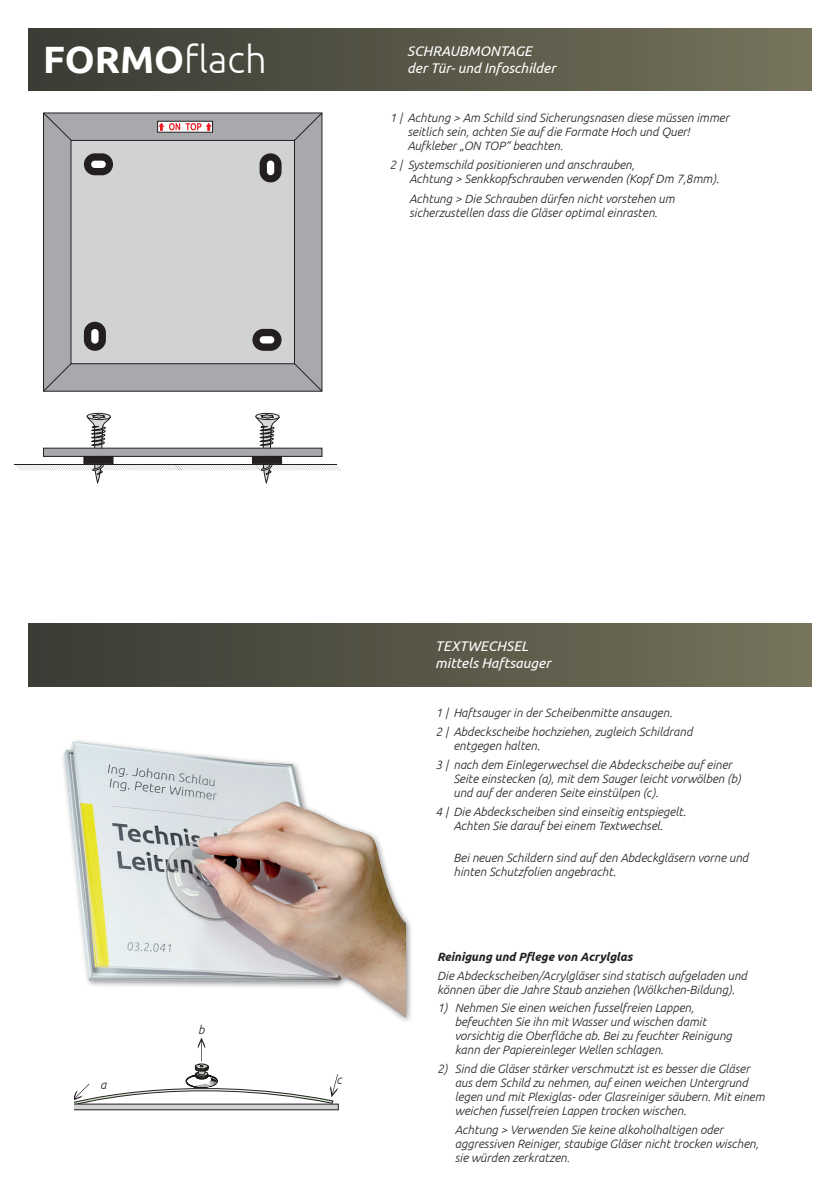
<style>
.page{position:relative;width:840px;height:1191px;background:#fff}
.page>*{position:absolute;margin:0;border:0;box-sizing:border-box;transform-origin:0 0}
.t1{font:700 38px "Ubuntu";color:#fff}
.t2{font:italic 14px/16.8px "Ubuntu";color:#fff}
.t3{font:italic 300 12px/14px "Ubuntu";color:#231f20}
.t4{font:italic 700 12px "Ubuntu";color:#231f20}
.s1{font-weight:300}
</style>
<div class="page">
<div style="left:28px;top:624px;width:783px;height:62px;background:linear-gradient(to right,#393b34,#75735b)"></div>
<div style="left:60px;top:737px;width:353px;height:287px;background:#231f20;opacity:.5"></div>
<img style="left:60px;top:737px;width:345px;height:280px">
<div style="left:28px;top:28px;width:783px;height:63px;background:linear-gradient(to right,#393b34,#75735b)"></div>
<svg style="left:43px;top:113px;width:279px;height:279px;background:#bfc0c3"></svg>
<svg style="left:157px;top:121px;width:55px;height:11px"></svg>
<svg style="left:158px;top:123px;width:53px;height:8px"></svg>
<div style="left:84px;top:153px;width:29px;height:22px;background:#231f20;border-radius:11px"></div>
<div style="left:91px;top:161px;width:15px;height:7px;background:#fff;border-radius:4px"></div>
<div style="left:252px;top:329px;width:29px;height:22px;background:#231f20;border-radius:11px"></div>
<div style="left:259px;top:336px;width:15px;height:7px;background:#fff;border-radius:4px"></div>
<div style="left:259px;top:153px;width:22px;height:29px;background:#231f20;border-radius:11px"></div>
<div style="left:267px;top:161px;width:7px;height:14px;background:#fff;border-radius:4px"></div>
<div style="left:84px;top:322px;width:22px;height:29px;background:#231f20;border-radius:11px"></div>
<div style="left:91px;top:329px;width:7px;height:14px;background:#fff;border-radius:4px"></div>
<hr style="left:14px;top:464px;width:83px;height:1px;background:#231f20">
<svg style="left:16px;top:413px;width:324px;height:70px"></svg>
<svg style="left:74px;top:1037px;width:264px;height:73px"></svg>
<h1 class="t1" style="left:43px;top:36px;width:225px">FORMO<span class="s1">flach</span></h1>
<p class="t2" style="left:407px;top:42px;width:126px">SCHRAUBMONTAGE</p>
<p class="t2" style="left:407px;top:59px;width:150px">der Tür- und Infoschilder</p>
<p class="t3" style="left:407px;top:110px;width:323px;text-indent:-18px">1 | Achtung &gt; Am Schild sind Sicherungsnasen diese müssen immer seitlich sein, achten Sie auf die Formate Hoch und Quer!<br>Aufkleber „ON TOP“ beachten.</p>
<p class="t3" style="left:409px;top:157px;width:311px;text-indent:-19px">2 | Systemschild positionieren und anschrauben,<br>Achtung &gt; Senkkopfschrauben verwenden (Kopf Dm 7,8mm).</p>
<p class="t3" style="left:409px;top:191px;width:267px">Achtung &gt; Die Schrauben dürfen nicht vorstehen um sicherzustellen dass die Gläser optimal einrasten.</p>
<p class="t3" style="left:100px;top:1077px;width:8px">a</p>
<p class="t3" style="left:198px;top:1022px;width:8px">b</p>
<p class="t3" style="left:336px;top:1072px;width:7px">c</p>
<p class="t2" style="left:435px;top:637px;width:117px">TEXTWECHSEL mittels Haftsauger</p>
<p class="t3" style="left:435px;top:703px;width:258px;line-height:18.8px">1 | Haftsauger in der Scheibenmitte ansaugen.<br>2 | Abdeckscheibe hochziehen, zugleich Schildrand</p>
<p class="t3" style="left:435px;top:736px;width:298px;line-height:18.8px;text-indent:18px">entgegen halten.<br>3 | nach dem Einlegerwechsel die Abdeckscheibe auf einer</p>
<p class="t3" style="left:453px;top:771px;width:288px">Seite einstecken (a), mit dem Sauger leicht vorwölben (b) und auf der anderen Seite einstülpen (c).</p>
<p class="t3" style="left:435px;top:804px;width:252px;text-align:center">4 | Die Abdeckscheiben sind einseitig entspiegelt.<br>Achten Sie darauf bei einem Textwechsel.</p>
<p class="t3" style="left:453px;top:850px;width:296px">Bei neuen Schildern sind auf den Abdeckgläsern vorne und hinten Schutzfolien angebracht.</p>
<p class="t4" style="left:437px;top:949px;width:197px">Reinigung und Pflege von Acrylglas</p>
<p class="t3" style="left:437px;top:968px;width:311px">Die Abdeckscheiben/Acrylgläser sind statisch aufgeladen und können über die Jahre Staub anziehen (Wölkchen-Bildung).</p>
<p class="t3" style="left:454px;top:1000px;width:278px;text-indent:-18px">1) Nehmen Sie einen weichen fusselfreien Lappen, befeuchten Sie ihn mit Wasser und wischen damit vorsichtig die Oberfläche ab. Bei zu feuchter Reinigung kann der Papiereinleger Wellen schlagen.</p>
<p class="t3" style="left:454px;top:1061px;width:311px;text-indent:-18px">2) Sind die Gläser stärker verschmutzt ist es besser die Gläser aus dem Schild zu nehmen, auf einen weichen Untergrund legen und mit Plexiglas- oder Glasreiniger säubern. Mit einem weichen fusselfreien Lappen trocken wischen.</p>
<p class="t3" style="left:454px;top:1122px;width:305px">Achtung &gt; Verwenden Sie keine alkoholhaltigen oder aggressiven Reiniger, staubige Gläser nicht trocken wischen, sie würden zerkratzen.</p>
</div>
